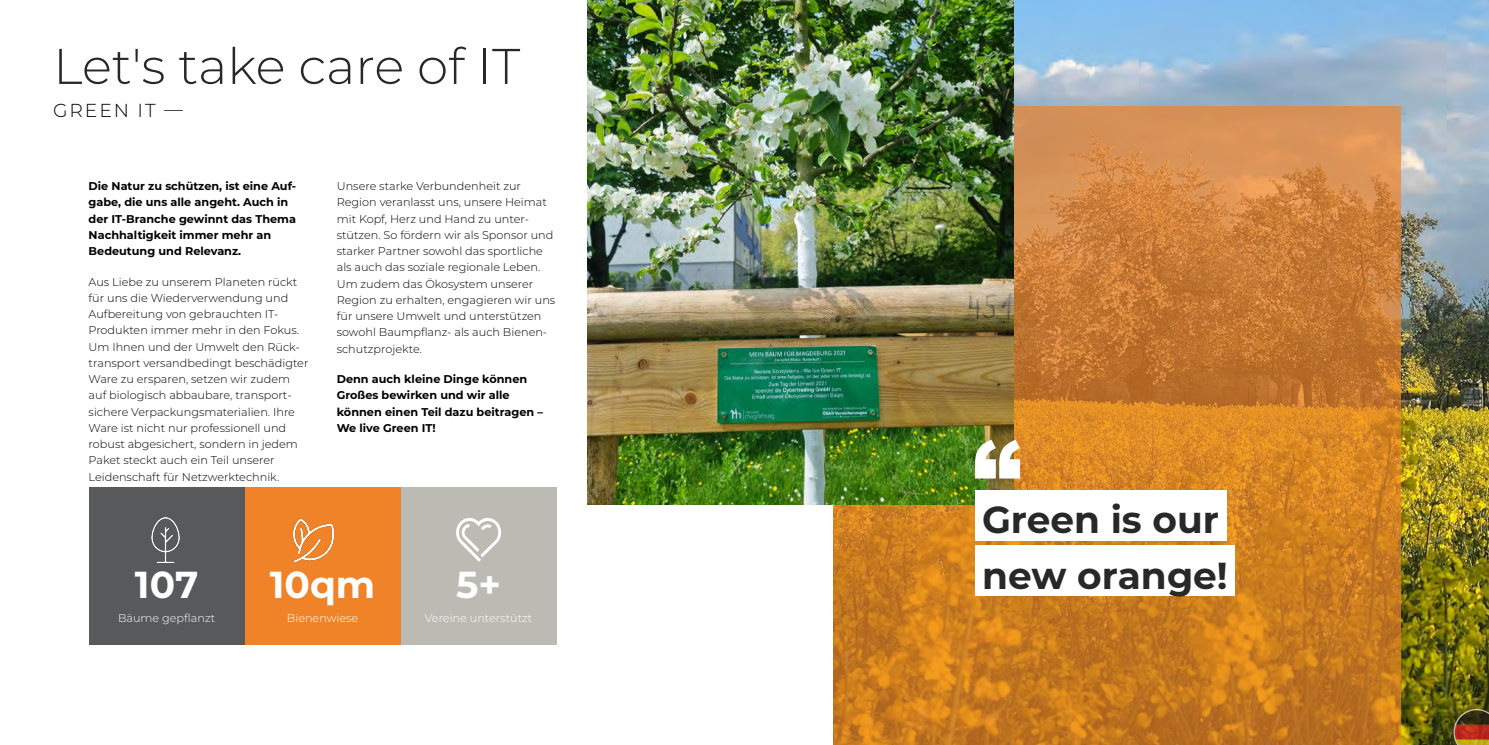
<style>
.page{position:relative;width:1489px;height:745px;background:#fff}
.page>*{position:absolute;margin:0;border:0;box-sizing:border-box;transform-origin:0 0}
.t1{font:300 50px "Montserrat";color:#292829}
.t2{font:700 37.5px/55.6px "Montserrat";color:#292829}
.t3{font:700 37.5px "Montserrat";color:#fff}
.t4{font:300 18.75px "Montserrat";letter-spacing:.1em;color:#000}
.t5{font:300 11.25px/16.2px "Montserrat";color:#000}
.t6{font:700 11.25px/16.2px "Montserrat";color:#000}
.t7{font:300 11.25px "Montserrat";color:#fff}
</style>
<div class="page">
<img style="left:1012px;top:0;width:476px;height:744px">
<svg style="left:833px;top:106px;width:567px;height:638px;background:#cc802e"></svg>
<img style="left:587px;top:0;width:425px;height:504px">
<div style="left:244px;top:487px;width:156px;height:157px;background:#f08328"></div>
<div style="left:400px;top:487px;width:156px;height:157px;background:#bcbbb3"></div>
<svg style="left:456px;top:518px;width:45px;height:43px"></svg>
<div style="left:89px;top:487px;width:155px;height:157px;background:#58595b"></div>
<img style="left:151px;top:517px;width:29px;height:44px">
<img style="left:293px;top:518px;width:41px;height:45px">
<div style="left:974px;top:489px;width:251px;height:51px;background:#fff"></div>
<div style="left:974px;top:545px;width:260px;height:50px;background:#fff"></div>
<svg style="left:975px;top:439px;width:44px;height:39px"></svg>
<svg style="left:1453px;top:708px;width:35px;height:36px"></svg>
<h1 class="t1" style="left:53px;top:32px;width:468px">Let's take care of IT</h1>
<h3 class="t4" style="left:53px;top:98px;width:131px">GREEN IT —</h3>
<p class="t6" style="left:89px;top:177px;width:209px">Die Natur zu schützen, ist eine Auf&shy;gabe, die uns alle angeht. Auch in der IT-Branche gewinnt das Thema<br>Nachhaltigkeit immer mehr an<br>Bedeutung und Relevanz.</p>
<p class="t5" style="left:89px;top:273px;width:221px">Aus Liebe zu unserem Planeten rückt für uns die Wiederverwendung und Aufbereitung von gebrauchten IT-Produkten immer mehr in den Fokus.<br>Um Ihnen und der Umwelt den Rück&shy;transport versandbedingt beschädigter Ware zu ersparen, setzen wir zudem auf biologisch abbaubare, transport&shy;sichere Verpackungsmaterialien. Ihre Ware ist nicht nur professionell und robust abgesichert, sondern in jedem Paket steckt auch ein Teil unserer Leidenschaft für Netzwerktechnik.</p>
<p class="t5" style="left:337px;top:177px;width:220px">Unsere starke Verbundenheit zur Region veranlasst uns, unsere Heimat mit Kopf, Herz und Hand zu unter&shy;stützen. So fördern wir als Sponsor und starker Partner sowohl das sportliche als auch das soziale regionale Leben.<br>Um zudem das Ökosystem unserer Region zu erhalten, engagieren wir uns für unsere Umwelt und unterstützen sowohl Baumpflanz- als auch Bienen&shy;schutzprojekte.</p>
<p class="t6" style="left:337px;top:370px;width:208px">Denn auch kleine Dinge können<br>Großes bewirken und wir alle können einen Teil dazu beitragen –<br>We live Green IT!</p>
<h2 class="t3" style="left:135px;top:557px;width:65px">107</h2>
<p class="t7" style="left:118px;top:610px;width:99px">Bäume gepflanzt</p>
<h2 class="t3" style="left:270px;top:557px;width:107px">10qm</h2>
<p class="t7" style="left:287px;top:610px;width:73px">Bienenwiese</p>
<h2 class="t3" style="left:456px;top:557px;width:46px">5+</h2>
<p class="t7" style="left:425px;top:610px;width:109px">Vereine unterstützt</p>
<h2 class="t2" style="left:981px;top:490px;width:247px">Green is our new orange!</h2>
</div>
